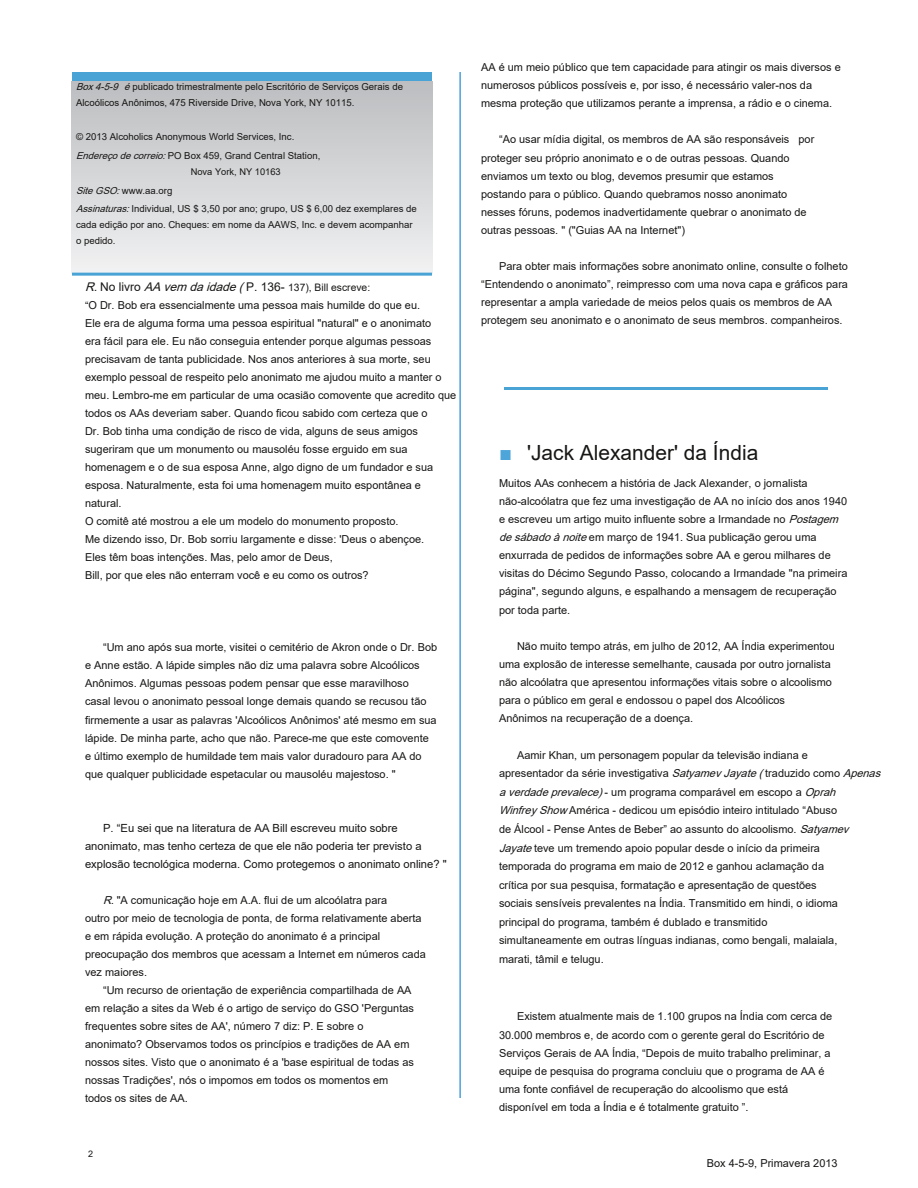
<style>
.page{position:relative;width:918px;height:1188px;background:#fff}
.page>*{position:absolute;margin:0;border:0;box-sizing:border-box;transform-origin:0 0}
.t1{font:20.85px "Arial";color:#171615}
.t2{font:11.25px/18px "Arial";color:#171615}
.t3{font:10.95px/18px "Arial";color:#171615}
.t4{font:10.35px "Arial";color:#171615}
.t5{font:9.6px/15.8px "Arial";color:#171615}
.t6{font:9.3px "Arial";color:#171615}
.t7{font:9px "Arial";color:#171615}
.s1{font-style:italic}
.s2{font-style:italic;font-size:12px}
.s3{font-size:12px}
.s4{font-size:10.35px}
.s5{font-size:21.6px;color:#4ea5da}
</style>
<div class="page">
<hr style="left:459px;top:72px;width:2px;height:1026px;background:#4aa3d5">
<div style="left:72px;top:72px;width:360px;height:12px;background:#4aa3d5"></div>
<div style="left:72px;top:82px;width:360px;height:192px;background:linear-gradient(to bottom,#bdbec0,#eef0f2)"></div>
<hr style="left:72px;top:273px;width:360px;height:3px;background:#4aa3d5">
<hr style="left:504px;top:387px;width:324px;height:3px;background:#4aa3d5">
<p class="t5" style="left:76px;top:79px;width:329px"><span class="s1">Box4-5-9 é</span>publicado trimestralmente pelo Escritório de Serviços Gerais de<br>Alcoólicos Anônimos, 475 Riverside Drive, Nova York, NY 10115.</p>
<p class="t5" style="left:76px;top:128px;width:246px;line-height:18.8px">© 2013 Alcoholics Anonymous World Services, Inc.<br><span class="s1">Endereçodecorreio:</span>PO Box 459, Grand Central Station,</p>
<p class="t6" style="left:191px;top:165px;width:92px">Nova York, NY 10163</p>
<p class="t5" style="left:76px;top:181px;width:342px;line-height:18.8px"><span class="s1">SiteGSO:</span>www.aa.org<br><span class="s1">Assinaturas:</span>Individual, US $ 3,50 por ano; grupo, US $ 6,00 dez exemplares de</p>
<p class="t5" style="left:76px;top:217px;width:338px">cada edição por ano. Cheques: em nome da AAWS, Inc. e devem acompanhar o pedido.</p>
<p class="t4" style="left:85px;top:280px;width:287px"><span class="s2">R.</span><span class="s3">No livro</span> <span class="s2">AAvem daidade(</span><span class="s3">P. 136-</span> 137), Bill escreve:</p>
<p class="t3" style="left:85px;top:296px;width:373px"><span class="s4">“</span>O Dr. Bob era essencialmente uma pessoa mais humilde do que eu.<br>Ele era de alguma forma uma pessoa espiritual "natural" e o anonimato<br>era fácil para ele. Eu não conseguia entender porque algumas pessoas precisavam de tanta publicidade. Nos anos anteriores à sua morte, seu exemplo pessoal de respeito pelo anonimato me ajudou muito a manter o meu. Lembro-me em particular de uma ocasião comovente que acredito que todos os AAs deveriam saber. Quando ficou sabido com certeza que o<br>Dr. Bob tinha uma condição de risco de vida, alguns de seus amigos sugeriram que um monumento ou mausoléu fosse erguido em sua homenagem e o de sua esposa Anne, algo digno de um fundador e sua esposa. Naturalmente, esta foi uma homenagem muito espontânea e natural.<br>O comitê até mostrou a ele um modelo do monumento proposto.<br>Me dizendo isso, Dr. Bob sorriu largamente e disse: 'Deus o abençoe.<br>Eles têm boas intenções. Mas, pelo amor de Deus,<br>Bill, por que eles não enterram você e eu como os outros?</p>
<p class="t3" style="left:85px;top:638px;width:354px;text-indent:18px">“Um ano após sua morte, visitei o cemitério de Akron onde o Dr. Bob e Anne estão. A lápide simples não diz uma palavra sobre Alcoólicos Anônimos. Algumas pessoas podem pensar que esse maravilhoso<br>casal levou o anonimato pessoal longe demais quando se recusou tão firmemente a usar as palavras 'Alcoólicos Anônimos' até mesmo em sua lápide. De minha parte, acho que não. Parece-me que este comovente e último exemplo de humildade tem mais valor duradouro para AA do que qualquer publicidade espetacular ou mausoléu majestoso. "</p>
<p class="t2" style="left:85px;top:819px;width:363px;text-indent:18px">P. “Eu sei que na literatura de AA Bill escreveu muito sobre anonimato, mas tenho certeza de que ele não poderia ter previsto a explosão tecnológica moderna. Como protegemos o anonimato online? "</p>
<p class="t3" style="left:85px;top:891px;width:342px;text-indent:18px"><span class="s1">R.</span>"A comunicação hoje em A.A. flui de um alcoólatra para<br>outro por meio de tecnologia de ponta, de forma relativamente aberta e em rápida evolução. A proteção do anonimato é a principal preocupação dos membros que acessam a Internet em números cada vez maiores.</p>
<p class="t3" style="left:85px;top:981px;width:330px;text-indent:18px">“Um recurso de orientação de experiência compartilhada de AA em relação a sites da Web é o artigo de serviço do GSO 'Perguntas frequentes sobre sites de AA', número 7 diz: P. E sobre o anonimato? Observamos todos os princípios e tradições de AA em nossos sites. Visto que o anonimato é a 'base espiritual de todas as nossas Tradições', nós o impomos em todos os momentos em todos os sites de AA.</p>
<p class="t7" style="left:88px;top:1148px;width:7px">2</p>
<p class="t3" style="left:481px;top:58px;width:361px">AA é um meio público que tem capacidade para atingir os mais diversos e numerosos públicos possíveis e, por isso, é necessário valer-nos da mesma proteção que utilizamos perante a imprensa, a rádio e o cinema.</p>
<p class="t3" style="left:481px;top:130px;width:335px;text-indent:18px">“Ao usar mídia digital, os membros de AA são responsáveis por proteger seu próprio anonimato e o de outras pessoas. Quando enviamos um texto ou blog, devemos presumir que estamos postando para o público. Quando quebramos nosso anonimato nesses fóruns, podemos inadvertidamente quebrar o anonimato de outras pessoas. " ("Guias AA na Internet")</p>
<p class="t3" style="left:481px;top:257px;width:368px;text-indent:18px">Para obter mais informações sobre anonimato online, consulte o folheto “Entendendo o anonimato”, reimpresso com uma nova capa e gráficos para representar a ampla variedade de meios pelos quais os membros de AA protegem seu anonimato e o anonimato de seus membros. companheiros.</p>
<h1 class="t1" style="left:499px;top:438px;width:261px"><span class="s5">■</span> 'Jack Alexander' da Índia</h1>
<p class="t3" style="left:499px;top:474px;width:350px">Muitos AAs conhecem a história de Jack Alexander, o jornalista não-alcoólatra que fez uma investigação de AA no início dos anos 1940 e escreveu um artigo muito influente sobre a Irmandade no <span class="s1">Postagem desábadoànoite</span>em março de 1941. Sua publicação gerou uma enxurrada de pedidos de informações sobre AA e gerou milhares de visitas do Décimo Segundo Passo, colocando a Irmandade "na primeira página", segundo alguns, e espalhando a mensagem de recuperação por toda parte.</p>
<p class="t3" style="left:499px;top:637px;width:337px;text-indent:18px">Não muito tempo atrás, em julho de 2012, AA Índia experimentou uma explosão de interesse semelhante, causada por outro jornalista não alcoólatra que apresentou informações vitais sobre o alcoolismo para o público em geral e endossou o papel dos Alcoólicos Anônimos na recuperação de a doença.</p>
<p class="t3" style="left:499px;top:746px;width:387px;line-height:18.6px;text-indent:18px">Aamir Khan, um personagem popular da televisão indiana e<br>apresentador da série investigativa <span class="s1">SatyamevJayate(</span>traduzido como <span class="s1">Apenas averdadeprevalece)</span>- um programa comparável em escopo a <span class="s1">Oprah WinfreyShow</span>América - dedicou um episódio inteiro intitulado “Abuso<br>de Álcool - Pense Antes de Beber” ao assunto do alcoolismo. <span class="s1">Satyamev Jayate</span>teve um tremendo apoio popular desde o início da primeira<br>temporada do programa em maio de 2012 e ganhou aclamação da<br>crítica por sua pesquisa, formatação e apresentação de questões<br>sociais sensíveis prevalentes na Índia. Transmitido em hindi, o idioma<br>principal do programa, também é dublado e transmitido<br>simultaneamente em outras línguas indianas, como bengali, malaiala,<br>marati, tâmil e telugu.</p>
<p class="t3" style="left:499px;top:1007px;width:335px;text-indent:18px">Existem atualmente mais de 1.100 grupos na Índia com cerca de 30.000 membros e, de acordo com o gerente geral do Escritório de Serviços Gerais de AA Índia, “Depois de muito trabalho preliminar, a equipe de pesquisa do programa concluiu que o programa de AA é uma fonte confiável de recuperação do alcoolismo que está disponível em toda a Índia e é totalmente gratuito ”.</p>
<p class="t3" style="left:707px;top:1154px;width:132px">Box 4-5-9, Primavera 2013</p>
</div>
